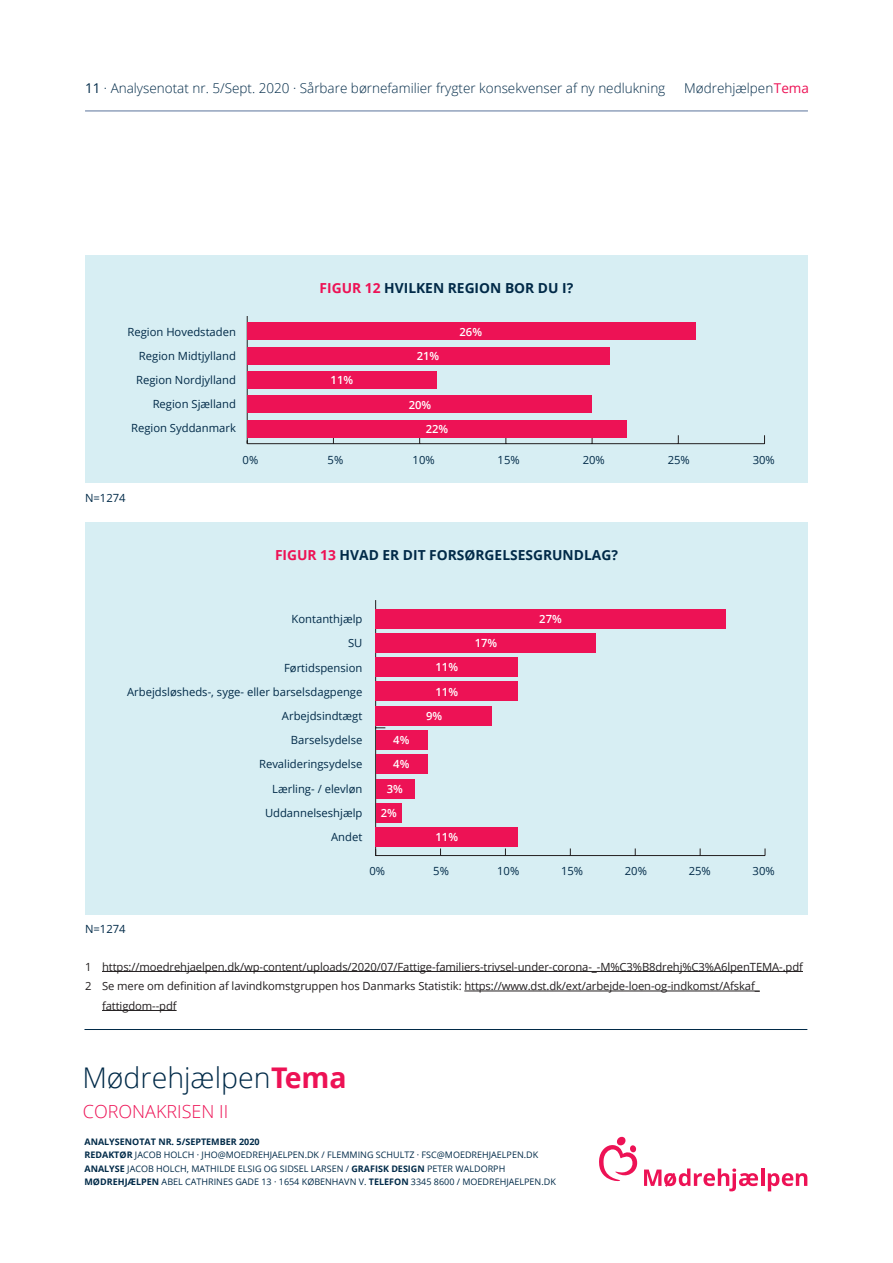
<style>
.page{position:relative;width:893px;height:1263px;background:#fff}
.page>*{position:absolute;margin:0;border:0;box-sizing:border-box;transform-origin:0 0}
.t1{font:300 28.5px "Open Sans";color:#012a48}
.Temamanchet{font:300 18px "Open Sans";color:#ed1255}
.Figurtitler{font:700 13.8px "Open Sans";color:#012a48}
.t2{font:300 13.5px "Open Sans";color:#012a48}
.Figurtekst{font:11.25px "Open Sans";color:#012a48}
.Noter{font:11.25px/19.5px "Open Sans";letter-spacing:-.01em;color:#231f20}
.Figurtal{font:600 11.25px "Open Sans";color:#fff}
.Brødtekst_8_7_13{font:9px "Open Sans";color:#012a48}
.Brødtekst_8_7_13-2{font:700 9px "Open Sans";color:#012a48}
.s1{font-weight:400}
.s2{font-weight:400;color:#ed1255}
.s3{color:#ed1255}
.s4{font-weight:700;color:#ed1255}
.s5{font-weight:700}
</style>
<div class="page">
<hr style="left:85px;top:111px;width:723px;height:1px;background:#5b749b">
<hr style="left:84px;top:1029px;width:723px;height:1px;background:#012a48">
<svg style="left:644px;top:1168px;width:114px;height:23px"></svg>
<hr style="left:761px;top:1168px;width:3px;height:18px;background:#ed1255">
<svg style="left:768px;top:1173px;width:39px;height:18px"></svg>
<svg style="left:599px;top:1136px;width:39px;height:46px"></svg>
<div style="left:85px;top:522px;width:723px;height:392px;background:#d7eef3"></div>
<hr style="left:376px;top:855px;width:389px;height:1px;background:#231f20">
<hr style="left:375px;top:600px;width:1px;height:255px;background:#231f20">
<div style="left:376px;top:827px;width:142px;height:20px;background:#ed1255"></div>
<div style="left:376px;top:803px;width:25px;height:19px;background:#ed1255"></div>
<div style="left:376px;top:779px;width:38px;height:19px;background:#ed1255"></div>
<div style="left:376px;top:754px;width:51px;height:20px;background:#ed1255"></div>
<div style="left:376px;top:730px;width:51px;height:20px;background:#ed1255"></div>
<div style="left:376px;top:706px;width:116px;height:19px;background:#ed1255"></div>
<div style="left:376px;top:682px;width:142px;height:19px;background:#ed1255"></div>
<div style="left:376px;top:657px;width:142px;height:20px;background:#ed1255"></div>
<div style="left:376px;top:633px;width:220px;height:20px;background:#ed1255"></div>
<div style="left:376px;top:609px;width:350px;height:19px;background:#ed1255"></div>
<div style="left:85px;top:255px;width:723px;height:228px;background:#d7eef3"></div>
<hr style="left:247px;top:443px;width:517px;height:1px;background:#231f20">
<hr style="left:247px;top:316px;width:1px;height:128px;background:#231f20">
<div style="left:247px;top:420px;width:380px;height:17px;background:#ed1255"></div>
<div style="left:247px;top:396px;width:345px;height:17px;background:#ed1255"></div>
<div style="left:247px;top:371px;width:190px;height:17px;background:#ed1255"></div>
<div style="left:247px;top:347px;width:362px;height:17px;background:#ed1255"></div>
<div style="left:247px;top:323px;width:448px;height:17px;background:#ed1255"></div>
<hr style="left:102px;top:971px;width:701px;height:1px;background:#231f20">
<hr style="left:464px;top:991px;width:296px;height:1px;background:#231f20">
<hr style="left:102px;top:1010px;width:75px;height:1px;background:#231f20">
<p class="t2" style="left:85px;top:79px;width:582px"><span class="s1">11</span> · Analysenotat nr. 5/Sept. 2020 · Sårbare børnefamilier frygter konsekvenser af ny nedlukning</p>
<p class="t2" style="left:684px;top:79px;width:126px">Mødrehjælpen<span class="s2">Tema</span></p>
<p class="Figurtekst" style="left:127px;top:324px;width:110px">Region Hovedstaden</p>
<p class="Figurtekst" style="left:139px;top:348px;width:99px">Region Midtjylland</p>
<p class="Figurtekst" style="left:136px;top:372px;width:101px">Region Nordjylland</p>
<p class="Figurtekst" style="left:153px;top:396px;width:85px">Region Sjælland</p>
<p class="Figurtekst" style="left:131px;top:420px;width:106px">Region Syddanmark</p>
<p class="Figurtitler" style="left:320px;top:278px;width:255px"><span class="s3">FIGUR 12</span> HVILKEN REGION BOR DU I?</p>
<p class="Figurtal" style="left:331px;top:372px;width:24px">11%</p>
<p class="Figurtal" style="left:417px;top:348px;width:24px">21%</p>
<p class="Figurtal" style="left:459px;top:324px;width:24px">26%</p>
<p class="Figurtal" style="left:409px;top:397px;width:24px">20%</p>
<p class="Figurtal" style="left:426px;top:421px;width:24px">22%</p>
<p class="Figurtekst" style="left:85px;top:490px;width:42px">N=1274</p>
<p class="Figurtekst" style="left:243px;top:452px;width:17px">0%</p>
<p class="Figurtekst" style="left:328px;top:452px;width:17px">5%</p>
<p class="Figurtekst" style="left:413px;top:452px;width:24px">10%</p>
<p class="Figurtekst" style="left:498px;top:452px;width:24px">15%</p>
<p class="Figurtekst" style="left:583px;top:452px;width:24px">20%</p>
<p class="Figurtekst" style="left:668px;top:452px;width:24px">25%</p>
<p class="Figurtekst" style="left:753px;top:452px;width:24px">30%</p>
<p class="Figurtitler" style="left:275px;top:545px;width:344px"><span class="s3">FIGUR 13</span> HVAD ER DIT FORSØRGELSESGRUNDLAG?</p>
<p class="Figurtekst" style="left:292px;top:611px;width:72px">Kontanthjælp</p>
<p class="Figurtekst" style="left:348px;top:636px;width:16px">SU</p>
<p class="Figurtekst" style="left:284px;top:660px;width:80px">Førtidspension</p>
<p class="Figurtekst" style="left:127px;top:684px;width:237px">Arbejdsløsheds-, syge- eller barselsdagpenge</p>
<p class="Figurtekst" style="left:282px;top:708px;width:82px">Arbejdsindtægt</p>
<p class="Figurtekst" style="left:291px;top:732px;width:73px">Barselsydelse</p>
<p class="Figurtekst" style="left:259px;top:756px;width:105px">Revalideringsydelse</p>
<p class="Figurtekst" style="left:272px;top:781px;width:92px">Lærling- / elevløn</p>
<p class="Figurtekst" style="left:265px;top:805px;width:99px">Uddannelseshjælp</p>
<p class="Figurtekst" style="left:331px;top:829px;width:33px">Andet</p>
<p class="Figurtal" style="left:393px;top:732px;width:18px">4%</p>
<p class="Figurtal" style="left:393px;top:757px;width:18px">4%</p>
<p class="Figurtal" style="left:387px;top:781px;width:18px">3%</p>
<p class="Figurtal" style="left:381px;top:805px;width:18px">2%</p>
<p class="Figurtal" style="left:436px;top:659px;width:24px">11%</p>
<p class="Figurtal" style="left:436px;top:684px;width:24px">11%</p>
<p class="Figurtal" style="left:426px;top:708px;width:18px">9%</p>
<p class="Figurtal" style="left:436px;top:829px;width:24px">11%</p>
<p class="Figurtal" style="left:475px;top:635px;width:24px">17%</p>
<p class="Figurtal" style="left:539px;top:611px;width:24px">27%</p>
<p class="Figurtekst" style="left:85px;top:921px;width:42px">N=1274</p>
<p class="Figurtekst" style="left:369px;top:863px;width:17px">0%</p>
<p class="Figurtekst" style="left:433px;top:863px;width:17px">5%</p>
<p class="Figurtekst" style="left:497px;top:863px;width:24px">10%</p>
<p class="Figurtekst" style="left:561px;top:863px;width:24px">15%</p>
<p class="Figurtekst" style="left:625px;top:863px;width:24px">20%</p>
<p class="Figurtekst" style="left:689px;top:863px;width:24px">25%</p>
<p class="Figurtekst" style="left:753px;top:863px;width:24px">30%</p>
<p class="Noter" style="left:85px;top:956px;width:719px">1 https://moedrehjaelpen.dk/wp-content/uploads/2020/07/Fattige-familiers-trivsel-under-corona-_-M%C3%B8drehj%C3%A6lpenTEMA-.pdf</p>
<p class="Noter" style="left:102px;top:976px;width:659px;text-indent:-17px">2 Se mere om definition af lavindkomstgruppen hos Danmarks Statistik: https://www.dst.dk/ext/arbejde-loen-og-indkomst/Afskaf_ fattigdom--pdf</p>
<p class="t1" style="left:82px;top:1058px;width:266px">Mødrehjælpen<span class="s4">Tema</span></p>
<p class="Temamanchet" style="left:83px;top:1099px;width:147px">CORONAKRISEN II</p>
<p class="Brødtekst_8_7_13-2" style="left:84px;top:1135px;width:177px">ANALYSENOTAT NR. 5/SEPTEMBER 2020</p>
<p class="Brødtekst_8_7_13" style="left:84px;top:1149px;width:455px"><span class="s5">REDAKTØR</span> JACOB HOLCH · JHO@MOEDREHJAELPEN.DK / FLEMMING SCHULTZ · FSC@MOEDREHJAELPEN.DK</p>
<p class="Brødtekst_8_7_13" style="left:84px;top:1162px;width:422px"><span class="s5">ANALYSE</span> JACOB HOLCH, MATHILDE ELSIG OG SIDSEL LARSEN / <span class="s5">GRAFISK DESIGN</span> PETER WALDORPH</p>
<p class="Brødtekst_8_7_13" style="left:84px;top:1176px;width:473px"><span class="s5">MØDREHJÆLPEN</span> ABEL CATHRINES GADE 13 · 1654 KØBENHAVN V. <span class="s5">TELEFON</span> 3345 8600 / MOEDREHJAELPEN.DK</p>
</div>
